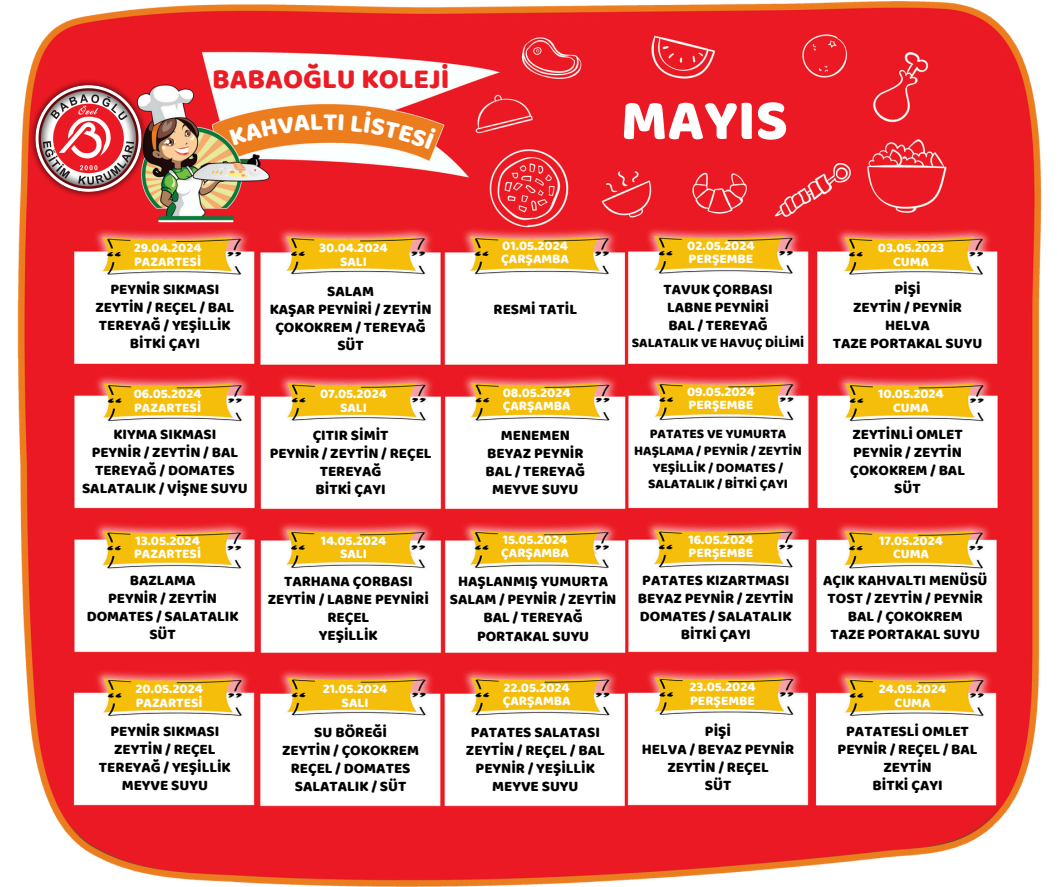
<style>
.page{position:relative;width:1058px;height:887px;background:#fff}
.page>*{position:absolute;margin:0;border:0;box-sizing:border-box;transform-origin:0 0}
.t1{font:58.5px "Baloo";color:#fff}
.t2{font:28.5px "Baloo";color:#ed1c24}
.t3{font:15px/18px "Baloo";color:#000;text-align:center}
.t4{font:13.5px "Baloo";color:#fff}
.t5{font:13.5px/16.8px "Baloo";color:#000;text-align:center}
</style>
<div class="page">
<img style="left:17px;top:1px;width:1024px;height:885px">
<img style="left:17px;top:66px;width:145px;height:144px">
<div style="left:229px;top:114px;width:115px;height:32px;background:#eb7d1e"></div>
<svg style="left:351px;top:111px;width:85px;height:38px;background:#eb7e2a"></svg>
<h3 class="t2" style="left:212px;top:61px;width:239px">BABAOĞLU KOLEJİ</h3>
<h1 class="t1" style="left:621px;top:84px;width:168px">MAYIS</h1>
<p class="t4" style="left:134px;top:239px;width:69px">29.04.2024</p>
<p class="t4" style="left:134px;top:253px;width:69px">PAZARTESİ</p>
<p class="t3" style="left:111px;top:280px;width:110px">PEYNİR SIKMASI</p>
<p class="t3" style="left:95px;top:298px;width:140px">ZEYTİN / REÇEL / BAL</p>
<p class="t3" style="left:99px;top:316px;width:133px">TEREYAĞ / YEŞİLLİK</p>
<p class="t3" style="left:130px;top:334px;width:72px">BİTKİ ÇAYI</p>
<p class="t4" style="left:134px;top:385px;width:69px">06.05.2024</p>
<p class="t4" style="left:134px;top:399px;width:69px">PAZARTESİ</p>
<p class="t3" style="left:113px;top:424px;width:104px">KIYMA SIKMASI</p>
<p class="t3" style="left:92px;top:442px;width:148px">PEYNİR / ZEYTİN / BAL</p>
<p class="t3" style="left:95px;top:460px;width:141px">TEREYAĞ / DOMATES</p>
<p class="t3" style="left:82px;top:478px;width:167px">SALATALIK / VİŞNE SUYU</p>
<p class="t4" style="left:135px;top:532px;width:66px">13.05.2024</p>
<p class="t4" style="left:134px;top:545px;width:69px">PAZARTESİ</p>
<p class="t3" style="left:130px;top:571px;width:67px">BAZLAMA</p>
<p class="t3" style="left:108px;top:589px;width:110px">PEYNİR / ZEYTİN</p>
<p class="t3" style="left:87px;top:607px;width:153px">DOMATES / SALATALIK</p>
<p class="t3" style="left:149px;top:625px;width:28px">SÜT</p>
<p class="t4" style="left:135px;top:680px;width:69px">20.05.2024</p>
<p class="t4" style="left:136px;top:694px;width:69px">PAZARTESİ</p>
<p class="t3" style="left:111px;top:722px;width:110px">PEYNİR SIKMASI</p>
<p class="t3" style="left:114px;top:740px;width:103px">ZEYTİN / REÇEL</p>
<p class="t3" style="left:99px;top:758px;width:133px">TEREYAĞ / YEŞİLLİK</p>
<p class="t3" style="left:122px;top:776px;width:88px">MEYVE SUYU</p>
<p class="t4" style="left:319px;top:239px;width:70px">30.04.2024</p>
<p class="t4" style="left:340px;top:253px;width:28px">SALI</p>
<p class="t3" style="left:327px;top:281px;width:48px">SALAM</p>
<p class="t3" style="left:270px;top:299px;width:163px">KAŞAR PEYNİRİ / ZEYTİN</p>
<p class="t3" style="left:275px;top:317px;width:152px">ÇOKOKREM / TEREYAĞ</p>
<p class="t3" style="left:337px;top:335px;width:28px">SÜT</p>
<p class="t4" style="left:320px;top:385px;width:68px">07.05.2024</p>
<p class="t4" style="left:340px;top:399px;width:28px">SALI</p>
<p class="t3" style="left:313px;top:426px;width:77px">ÇITIR SİMİT</p>
<p class="t3" style="left:270px;top:444px;width:163px">PEYNİR / ZEYTİN / REÇEL</p>
<p class="t3" style="left:320px;top:462px;width:63px">TEREYAĞ</p>
<p class="t3" style="left:315px;top:480px;width:72px">BİTKİ ÇAYI</p>
<p class="t4" style="left:321px;top:532px;width:67px">14.05.2024</p>
<p class="t4" style="left:340px;top:545px;width:28px">SALI</p>
<p class="t3" style="left:284px;top:572px;width:130px">TARHANA ÇORBASI</p>
<p class="t3" style="left:268px;top:590px;width:163px">ZEYTİN / LABNE PEYNİRİ</p>
<p class="t3" style="left:327px;top:608px;width:43px">REÇEL</p>
<p class="t3" style="left:319px;top:626px;width:60px">YEŞİLLİK</p>
<p class="t4" style="left:323px;top:680px;width:66px">21.05.2024</p>
<p class="t4" style="left:341px;top:694px;width:28px">SALI</p>
<p class="t3" style="left:314px;top:723px;width:74px">SU BÖREĞİ</p>
<p class="t3" style="left:282px;top:741px;width:138px">ZEYTİN / ÇOKOKREM</p>
<p class="t3" style="left:291px;top:759px;width:121px">REÇEL / DOMATES</p>
<p class="t3" style="left:295px;top:777px;width:113px">SALATALIK / SÜT</p>
<p class="t4" style="left:502px;top:237px;width:67px">01.05.2024</p>
<p class="t4" style="left:501px;top:251px;width:69px">ÇARŞAMBA</p>
<p class="t4" style="left:687px;top:237px;width:69px">02.05.2024</p>
<p class="t4" style="left:688px;top:251px;width:66px">PERŞEMBE</p>
<p class="t3" style="left:493px;top:299px;width:85px">RESMİ TATİL</p>
<p class="t3" style="left:663px;top:280px;width:111px">TAVUK ÇORBASI</p>
<p class="t3" style="left:667px;top:298px;width:103px">LABNE PEYNİRİ</p>
<p class="t3" style="left:668px;top:316px;width:101px">BAL / TEREYAĞ</p>
<p class="t5" style="left:631px;top:334px;width:174px">SALATALIK VE HAVUÇ DİLİMİ</p>
<p class="t4" style="left:503px;top:384px;width:69px">08.05.2024</p>
<p class="t4" style="left:503px;top:398px;width:69px">ÇARŞAMBA</p>
<p class="t4" style="left:687px;top:383px;width:69px">09.05.2024</p>
<p class="t4" style="left:688px;top:397px;width:66px">PERŞEMBE</p>
<p class="t3" style="left:501px;top:426px;width:70px">MENEMEN</p>
<p class="t3" style="left:487px;top:444px;width:98px">BEYAZ PEYNİR</p>
<p class="t3" style="left:485px;top:462px;width:101px">BAL / TEREYAĞ</p>
<p class="t3" style="left:492px;top:480px;width:88px">MEYVE SUYU</p>
<p class="t5" style="left:634px;top:424px;width:169px">PATATES VE YUMURTA<br>HAŞLAMA / PEYNİR / ZEYTİN<br>YEŞİLLİK / DOMATES /<br>SALATALIK / BİTKİ ÇAYI</p>
<p class="t4" style="left:503px;top:531px;width:66px">15.05.2024</p>
<p class="t4" style="left:501px;top:544px;width:69px">ÇARŞAMBA</p>
<p class="t4" style="left:688px;top:531px;width:66px">16.05.2024</p>
<p class="t4" style="left:688px;top:544px;width:66px">PERŞEMBE</p>
<p class="t3" style="left:458px;top:571px;width:152px">HAŞLANMIŞ YUMURTA</p>
<p class="t3" style="left:450px;top:590px;width:168px">SALAM / PEYNİR / ZEYTİN</p>
<p class="t3" style="left:483px;top:608px;width:101px">BAL / TEREYAĞ</p>
<p class="t3" style="left:477px;top:626px;width:114px">PORTAKAL SUYU</p>
<p class="t3" style="left:642px;top:571px;width:148px">PATATES KIZARTMASI</p>
<p class="t3" style="left:638px;top:589px;width:157px">BEYAZ PEYNİR / ZEYTİN</p>
<p class="t3" style="left:640px;top:607px;width:153px">DOMATES / SALATALIK</p>
<p class="t3" style="left:680px;top:625px;width:72px">BİTKİ ÇAYI</p>
<p class="t4" style="left:503px;top:679px;width:68px">22.05.2024</p>
<p class="t4" style="left:503px;top:693px;width:69px">ÇARŞAMBA</p>
<p class="t4" style="left:689px;top:678px;width:68px">23.05.2024</p>
<p class="t4" style="left:690px;top:692px;width:66px">PERŞEMBE</p>
<p class="t3" style="left:471px;top:723px;width:130px">PATATES SALATASI</p>
<p class="t3" style="left:466px;top:741px;width:140px">ZEYTİN / REÇEL / BAL</p>
<p class="t3" style="left:475px;top:759px;width:121px">PEYNİR / YEŞİLLİK</p>
<p class="t3" style="left:492px;top:777px;width:88px">MEYVE SUYU</p>
<p class="t3" style="left:705px;top:722px;width:28px">PİŞİ</p>
<p class="t3" style="left:642px;top:740px;width:154px">HELVA / BEYAZ PEYNİR</p>
<p class="t3" style="left:667px;top:758px;width:103px">ZEYTİN / REÇEL</p>
<p class="t3" style="left:704px;top:776px;width:28px">SÜT</p>
<p class="t4" style="left:878px;top:239px;width:68px">03.05.2023</p>
<p class="t4" style="left:893px;top:253px;width:37px">CUMA</p>
<p class="t3" style="left:832px;top:280px;width:151px">PİŞİ<br>ZEYTİN / PEYNİR<br>HELVA<br>TAZE PORTAKAL SUYU</p>
<p class="t4" style="left:878px;top:385px;width:67px">10.05.2024</p>
<p class="t4" style="left:893px;top:399px;width:37px">CUMA</p>
<p class="t3" style="left:850px;top:424px;width:116px">ZEYTİNLİ OMLET<br>PEYNİR / ZEYTİN<br>ÇOKOKREM / BAL<br>SÜT</p>
<p class="t4" style="left:879px;top:532px;width:65px">17.05.2024</p>
<p class="t4" style="left:893px;top:545px;width:37px">CUMA</p>
<p class="t3" style="left:823px;top:571px;width:166px">AÇIK KAHVALTI MENÜSÜ<br>TOST / ZEYTİN / PEYNİR<br>BAL / ÇOKOKREM<br>TAZE PORTAKAL SUYU</p>
<p class="t4" style="left:878px;top:680px;width:69px">24.05.2024</p>
<p class="t4" style="left:894px;top:694px;width:37px">CUMA</p>
<p class="t3" style="left:837px;top:722px;width:141px">PATATESLİ OMLET<br>PEYNİR / REÇEL / BAL<br>ZEYTİN<br>BİTKİ ÇAYI</p>
</div>
